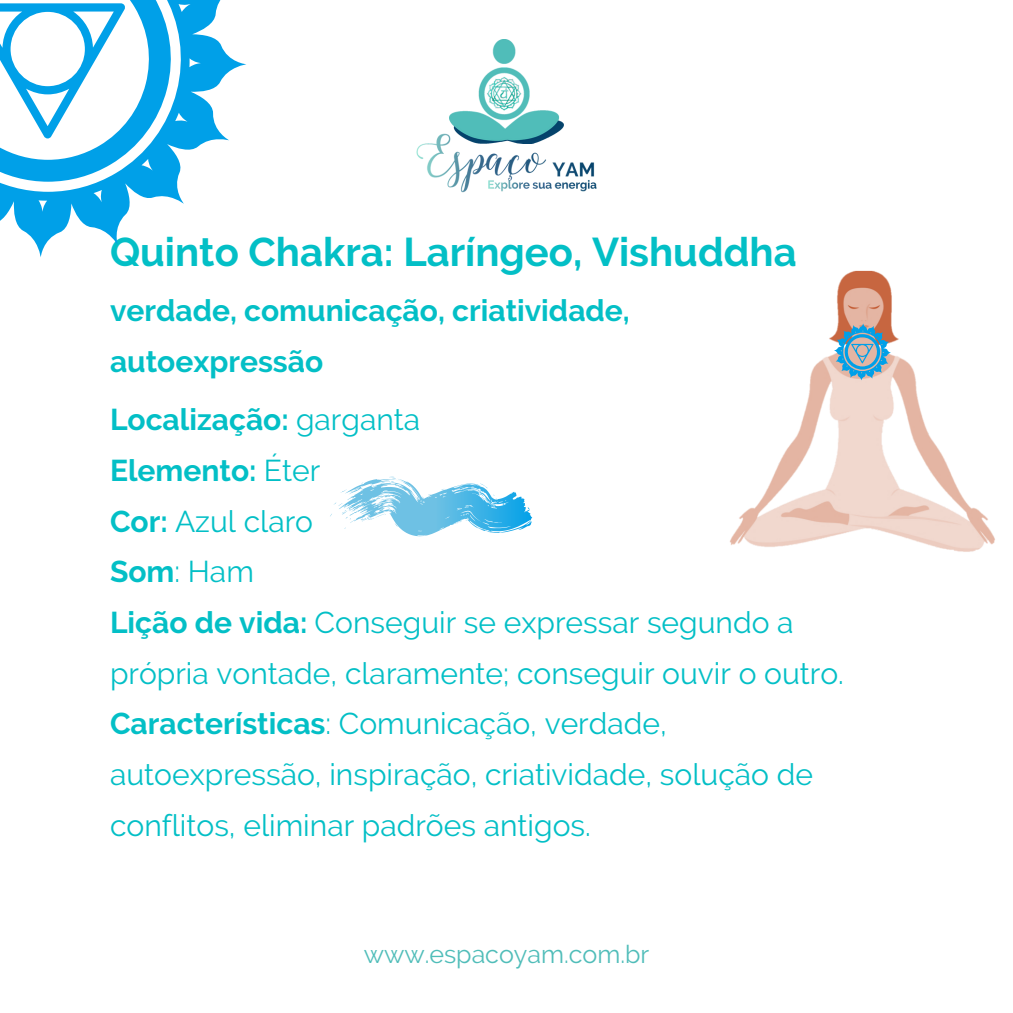
<style>
.page{position:relative;width:1013px;height:1013px;background:#fff}
.page>*{position:absolute;margin:0;border:0;box-sizing:border-box;transform-origin:0 0}
.t1{font:700 40px "Raleway";color:#03bfc6}
.t2{font:30px/50.6px "Raleway";color:#03bfc6}
.t3{font:700 30px/50.6px "Raleway";color:#03bfc6}
.t4{font:25px "Raleway";color:#50bdb9}
.s1{font-weight:400}
.s2{font-weight:700}
</style>
<div class="page">
<img style="left:478px;top:40px;width:52px;height:70px">
<img style="left:416px;top:110px;width:181px;height:83px">
<img style="left:730px;top:270px;width:265px;height:282px">
<svg style="left:833px;top:323px;width:58px;height:57px;background:#8ca8b6"></svg>
<svg style="left:0;top:0;width:246px;height:257px"></svg>
<svg style="left:330px;top:476px;width:202px;height:60px"></svg>
<p class="t1" style="left:110px;top:228px;width:688px">Quinto Chakra: Laríngeo, Vishuddha</p>
<p class="t3" style="left:110px;top:285px;width:521px">verdade, comunicação, criatividade, autoexpressão</p>
<p class="t3" style="left:110px;top:394px;width:312px">Localização: <span class="s1">garganta</span></p>
<p class="t3" style="left:110px;top:445px;width:212px">Elemento: <span class="s1">Éter</span></p>
<p class="t2" style="left:110px;top:496px;width:204px"><span class="s2">Cor:</span> Azul claro</p>
<p class="t2" style="left:110px;top:546px;width:145px"><span class="s2">Som</span>: Ham</p>
<p class="t2" style="left:110px;top:597px;width:735px"><span class="s2">Lição de vida:</span> Conseguir se expressar segundo a própria vontade, claramente; conseguir ouvir o outro.</p>
<p class="t2" style="left:110px;top:698px;width:704px"><span class="s2">Características</span>: Comunicação, verdade, autoexpressão, inspiração, criatividade, solução de conflitos, eliminar padrões antigos.</p>
<p class="t4" style="left:364px;top:939px;width:287px">www.espacoyam.com.br</p>
</div>
